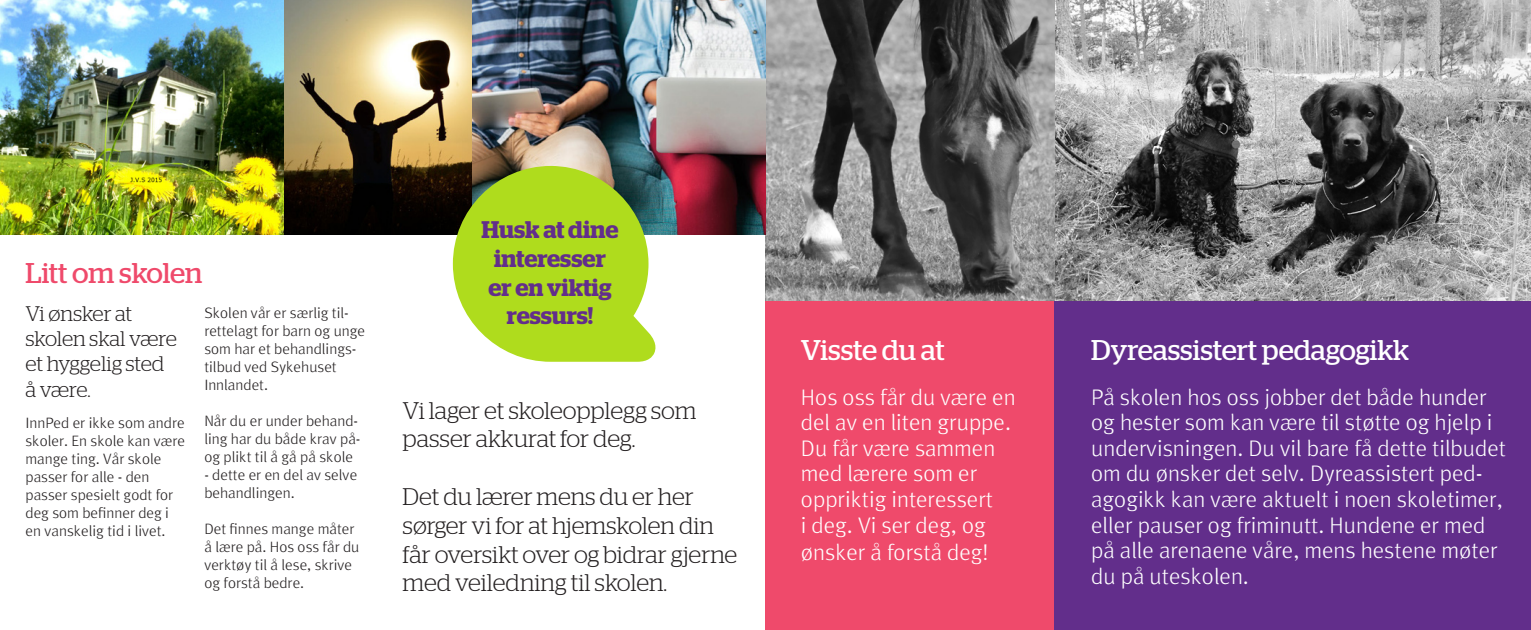
<style>
.page{position:relative;width:1531px;height:630px;background:#fff}
.page>*{position:absolute;margin:0;border:0;box-sizing:border-box;transform-origin:0 0}
.Brødtekst{font:28.5px "Stag";color:#fff}
.Brødtekst-2{font:28.5px "Stag";letter-spacing:-.005em;color:#ef4a6b}
.Brødtekst-3{font:300 24px/28.8px "Stag";color:#231f20}
.Brødtekst-4{font:600 24px/28.8px "Stag";color:#622e8b;text-align:center}
.Brødtekst-5{font:300 22.5px/25.5px "Meta";color:#fff}
.Brødtekst-6{font:300 21px/25.2px "Stag";letter-spacing:-.01em;color:#231f20}
.Brødtekst-7{font:300 15px/18px "Meta";color:#231f20}
</style>
<div class="page">
<div style="left:765px;top:300px;width:289px;height:329px;background:#ef4a6b"></div>
<div style="left:1054px;top:300px;width:477px;height:329px;background:#622e8b"></div>
<img style="left:1054px;top:0;width:477px;height:300px">
<svg style="left:765px;top:0;width:289px;height:300px;background:#717171"></svg>
<img style="left:0;top:0;width:765px;height:234px">
<svg style="left:453px;top:166px;width:205px;height:195px;background:#a8cd35"></svg>
<p class="Brødtekst-2" style="left:26px;top:256px;width:178px">Litt om skolen</p>
<p class="Brødtekst-6" style="left:26px;top:300px;width:108px">Vi ønsker at</p>
<p class="Brødtekst-6" style="left:26px;top:326px;width:153px">skolen skal være et hyggelig sted</p>
<p class="Brødtekst-6" style="left:26px;top:376px;width:67px">å være.</p>
<p class="Brødtekst-7" style="left:26px;top:413px;width:161px">InnPed er ikke som andre skoler. En skole kan være mange ting. Vår skole passer for alle - den passer spesielt godt for deg som befinner deg i en vanskelig tid i livet.</p>
<p class="Brødtekst-7" style="left:204px;top:303px;width:162px">Skolen vår er særlig til&shy;rettelagt for barn og unge som har et behandlings&shy;tilbud ved Sykehuset<br>Innlandet.</p>
<p class="Brødtekst-7" style="left:204px;top:411px;width:158px">Når du er under behand&shy;ling har du både krav på&shy;og plikt til å gå på skole</p>
<p class="Brødtekst-7" style="left:204px;top:465px;width:154px">- dette er en del av selve behandlingen.</p>
<p class="Brødtekst-7" style="left:204px;top:519px;width:157px">Det finnes mange måter å lære på. Hos oss får du verktøy til å lese, skrive og forstå bedre.</p>
<p class="Brødtekst-4" style="left:482px;top:215px;width:138px">Husk at dine interesser er en viktig ressurs!</p>
<p class="Brødtekst-3" style="left:403px;top:395px;width:296px">Vi lager et skoleopplegg som passer akkurat for deg.</p>
<p class="Brødtekst-3" style="left:403px;top:481px;width:293px">Det du lærer mens du er her</p>
<p class="Brødtekst-3" style="left:403px;top:510px;width:336px">sørger vi for at hjemskolen din får oversikt over og bidrar gjerne med veiledning til skolen.</p>
<p class="Brødtekst" style="left:801px;top:333px;width:145px">Visste du at</p>
<p class="Brødtekst-5" style="left:801px;top:384px;width:216px">Hos oss får du være en del av en liten gruppe.<br>Du får være sammen med lærere som er</p>
<p class="Brødtekst-5" style="left:801px;top:486px;width:194px">oppriktig interessert</p>
<p class="Brødtekst-5" style="left:801px;top:511px;width:186px">i deg. Vi ser deg, og</p>
<p class="Brødtekst-5" style="left:801px;top:538px;width:189px">ønsker å forstå deg!</p>
<p class="Brødtekst" style="left:1091px;top:333px;width:319px">Dyreassistert pedagogikk</p>
<p class="Brødtekst-5" style="left:1091px;top:384px;width:416px">På skolen hos oss jobber det både hunder og hester som kan være til støtte og hjelp i undervisningen. Du vil bare få dette tilbudet om du ønsker det selv. Dyreassistert ped-</p>
<p class="Brødtekst-5" style="left:1091px;top:486px;width:413px">agogikk kan være aktuelt i noen skoletimer, eller pauser og friminutt. Hundene er med på alle arenaene våre, mens hestene møter du på uteskolen.</p>
</div>
